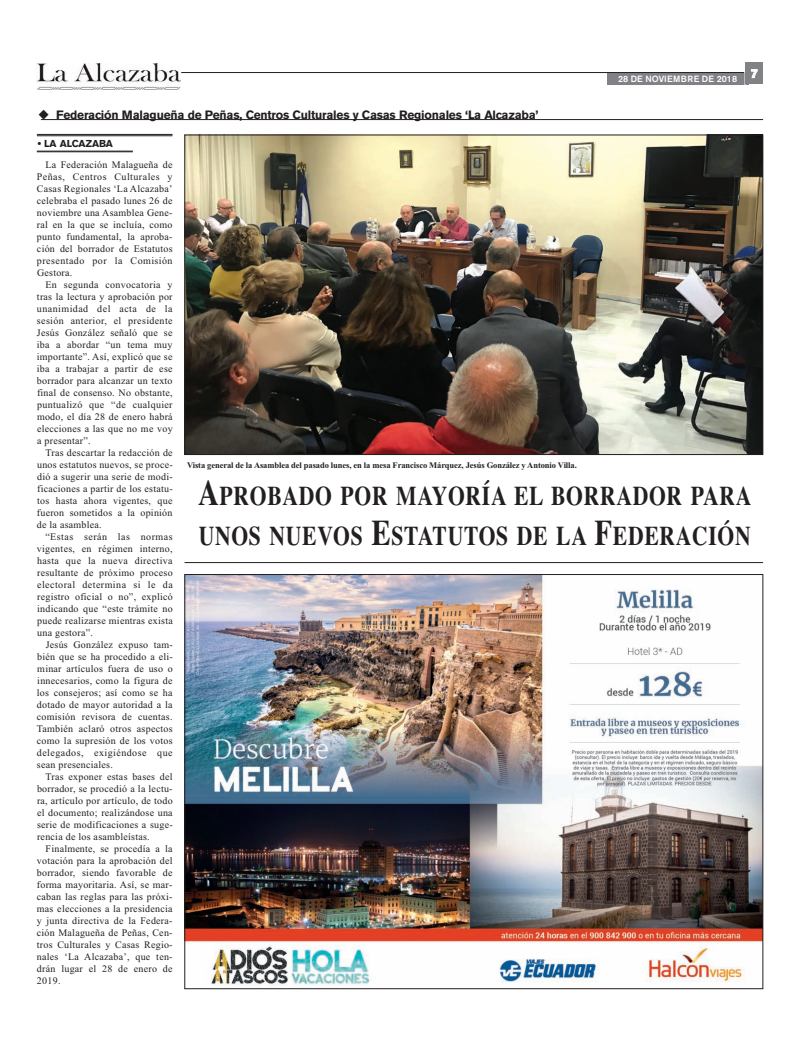
<style>
.page{position:relative;width:800px;height:1049px;background:#fff}
.page>*{position:absolute;margin:0;border:0;box-sizing:border-box;transform-origin:0 0}
.t1{font:700 27px/40px "Times";letter-spacing:.035em;color:#231f20;scale:.8 1}
.t2{font:700 12px "Akzidenz Grotesk BE";letter-spacing:-.015em;color:#231f20}
.t3{font:10px/12px "Times New Roman";letter-spacing:.025em;color:#231f20;text-align:justify}
.t4{font:700 10px "Akzidenz Grotesk BE";color:#231f20}
.t5{font:500 9px "Akzidenz Grotesk BE";letter-spacing:.01em;color:#fff}
.t6{font:700 8.5px "Times New Roman";letter-spacing:-.01em;color:#231f20}
.s1{font-size:36px}
</style>
<div class="page">
<hr style="left:41px;top:119px;width:722px;height:1px;background:#231f20">
<hr style="left:37px;top:134px;width:135px;height:1px;background:#231f20">
<hr style="left:37px;top:136px;width:135px;height:1px;background:#231f20">
<hr style="left:37px;top:151px;width:96px;height:1px;background:#231f20">
<hr style="left:37px;top:152px;width:96px;height:1px;background:#231f20">
<img style="left:186px;top:576px;width:575px;height:410px">
<hr style="left:184px;top:562px;width:579px;height:1px;background:#231f20">
<img style="left:186px;top:137px;width:575px;height:316px">
<div style="left:607px;top:73px;width:141px;height:11px;background:#808285"></div>
<hr style="left:181px;top:72px;width:563px;height:1px;background:#231f20">
<div style="left:745px;top:63px;width:18px;height:21px;background:#808285"></div>
<svg style="left:744px;top:69px;width:13px;height:16px"></svg>
<div style="left:37px;top:60px;width:144px;height:31px;background:linear-gradient(to right,#fff,#fff)"></div>
<img style="left:37px;top:64px;width:143px;height:25px">
<p class="t5" style="left:618px;top:76px;width:141px">28 DE NOVIEMBRE DE 2018 <sup>7</sup></p>
<p class="t2" style="left:38px;top:110px;width:502px">◆ Federación Malagueña de Peñas, Centros Culturales y Casas Regionales ‘La Alcazaba’</p>
<p class="t3" style="left:37px;top:159px;width:137px;text-indent:9px">La Federación Malagueña de Peñas, Centros Culturales y Casas Regionales ‘La Alcazaba’ celebraba el pasado lunes 26 de noviembre una Asamblea Gene&shy;ral en la que se incluía, como punto fundamental, la aproba&shy;ción del borrador de Estatutos presentado por la Comisión Gestora.</p>
<p class="t3" style="left:37px;top:279px;width:137px;text-indent:9px">En segunda convocatoria y tras la lectura y aprobación por unanimidad del acta de la sesión anterior, el presidente Jesús González señaló que se iba a abordar “un tema muy importante”. Así, explicó que se iba a trabajar a partir de ese borrador para alcanzar un texto final de consenso. No obstante, puntualizó que “de cualquier modo, el día 28 de enero habrá elecciones a las que no me voy a presentar”.</p>
<p class="t3" style="left:37px;top:447px;width:137px;text-indent:9px">Tras descartar la redacción de unos estatutos nuevos, se proce&shy;dió a sugerir una serie de modi&shy;ficaciones a partir de los estatu&shy;tos hasta ahora vigentes, que fueron sometidos a la opinión de la asamblea.</p>
<p class="t3" style="left:37px;top:531px;width:137px;text-indent:8px">“Estas serán las normas vigentes, en régimen interno, hasta que la nueva directiva resultante de próximo proceso electoral determina si le da registro oficial o no”, explicó indicando que “este trámite no puede realizarse mientras exista una gestora”.</p>
<p class="t3" style="left:37px;top:639px;width:137px;text-indent:9px">Jesús González expuso tam&shy;bién que se ha procedido a eli&shy;minar artículos fuera de uso o innecesarios, como la figura de los consejeros; así como se ha dotado de mayor autoridad a la comisión revisora de cuentas.<br>También aclaró otros aspectos como la supresión de los votos delegados, exigiéndose que sean presenciales.</p>
<p class="t3" style="left:37px;top:771px;width:137px;text-indent:8px">Tras exponer estas bases del borrador, se procedió a la lectu&shy;ra, artículo por artículo, de todo el documento; realizándose una serie de modificaciones a suge&shy;rencia de los asambleístas.</p>
<p class="t3" style="left:37px;top:843px;width:137px;text-indent:9px">Finalmente, se procedía a la votación para la aprobación del borrador, siendo favorable de forma mayoritaria. Así, se mar&shy;caban las reglas para las próxi&shy;mas elecciones a la presidencia y junta directiva de la Federa&shy;ción Malagueña de Peñas, Cen&shy;tros Culturales y Casas Regio&shy;nales ‘La Alcazaba’, que ten&shy;drán lugar el 28 de enero de 2019.</p>
<p class="t4" style="left:38px;top:139px;width:77px">• LA ALCAZABA</p>
<p class="t6" style="left:187px;top:460px;width:391px">Vista general de la Asamblea del pasado lunes, en la mesa Francisco Márquez, Jesús González y Antonio Villa.</p>
<h1 class="t1" style="left:198px;top:475px;width:693px"><span class="s1">A</span>PROBADO POR MAYORÍA EL BORRADOR PARA<br>UNOS NUEVOS <span class="s1">E</span>STATUTOS DE LA <span class="s1">F</span>EDERACIÓN</h1>
</div>
